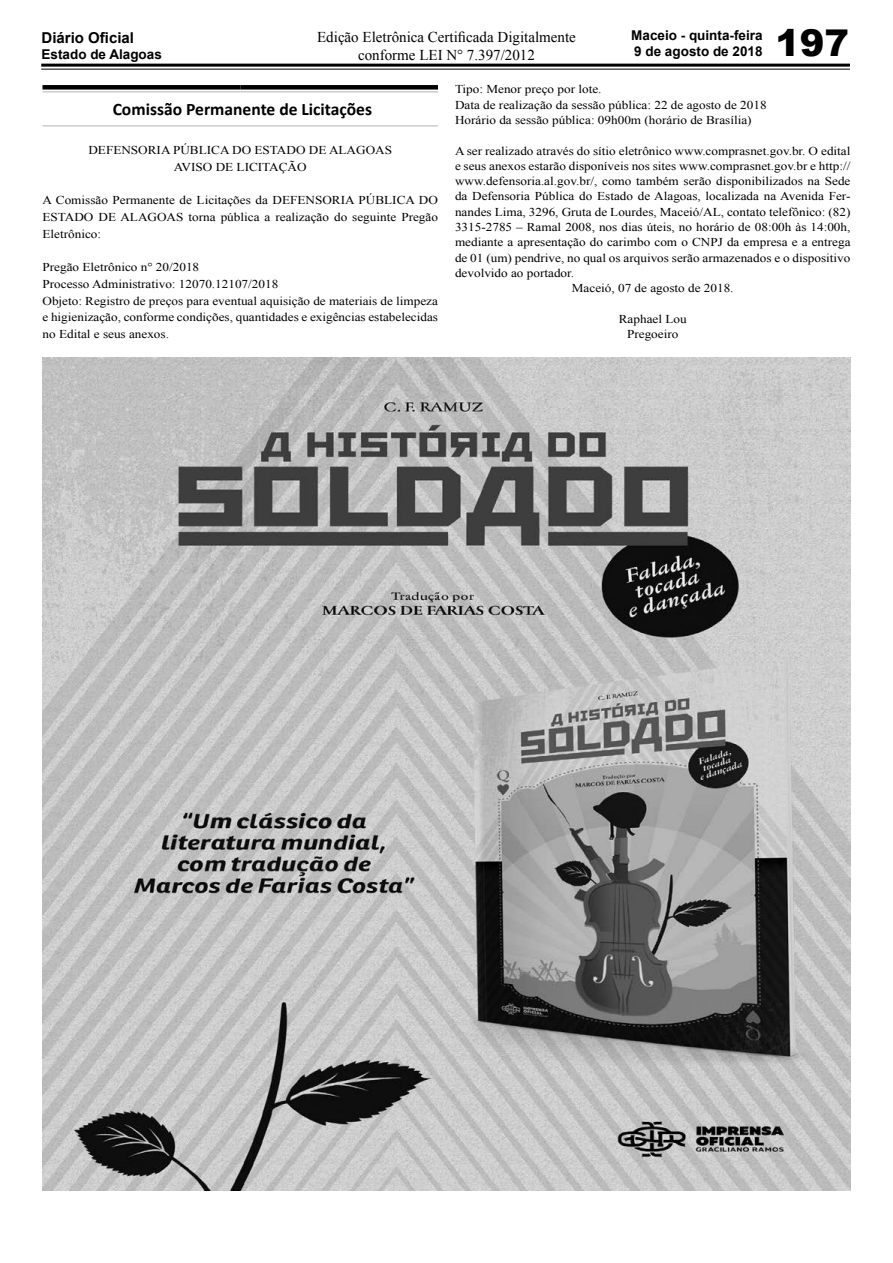
<style>
.page{position:relative;width:893px;height:1263px;background:#fff}
.page>*{position:absolute;margin:0;border:0;box-sizing:border-box;transform-origin:0 0}
.t1{font:900 36.9px "Arial";color:#000}
.t2{font:700 17.55px "Calibri";color:#000}
.t3{font:15px/18px "Times New Roman";color:#000;text-align:center}
.t4{font:700 15px "Arial";color:#000}
.t5{font:700 13.5px/16.2px "Arial";color:#000}
.t6{font:12px/16.8px "Times New Roman";color:#000;text-align:center;scale:1.1 1}
</style>
<div class="page">
<hr style="left:41px;top:64px;width:808px;height:3px;background:#000">
<hr style="left:41px;top:69px;width:808px;height:1px;background:#000">
<div style="left:42px;top:85px;width:198px;height:5px;background:#000"></div>
<div style="left:240px;top:85px;width:198px;height:5px;background:#000"></div>
<hr style="left:42px;top:91px;width:198px;height:2px;background:#ccc">
<hr style="left:240px;top:91px;width:198px;height:2px;background:#ccc">
<hr style="left:42px;top:125px;width:198px;height:2px;background:#ccc">
<hr style="left:240px;top:125px;width:198px;height:2px;background:#ccc">
<img style="left:43px;top:357px;width:807px;height:834px">
<p class="t4" style="left:42px;top:28px;width:94px">Diário Oficial</p>
<p class="t5" style="left:42px;top:47px;width:122px">Estado de Alagoas</p>
<p class="t3" style="left:317px;top:28px;width:260px">Edição Eletrônica Certificada Digitalmente conforme LEI N° 7.397/2012</p>
<p class="t5" style="left:631px;top:27px;width:133px">Maceio - quinta-feira<br>9 de agosto de 2018</p>
<h1 class="t1" style="left:775px;top:16px;width:75px">197</h1>
<h2 class="t2" style="left:113px;top:98px;width:261px">Comissão Permanente de Licitações</h2>
<p class="t6" style="left:88px;top:141px;width:278px">DEFENSORIA PÚBLICA DO ESTADO DE ALAGOAS<br>AVISO DE LICITAÇÃO</p>
<p class="t6" style="left:43px;top:192px;width:361px;text-align:justify">A Comissão Permanente de Licitações da DEFENSORIA PÚBLICA DO ESTADO DE ALAGOAS torna pública a realização do seguinte Pregão Eletrônico:</p>
<p class="t6" style="left:43px;top:259px;width:361px;text-align:left">Pregão Eletrônico n° 20/2018<br>Processo Administrativo: 12070.12107/2018<br>Objeto: Registro de preços para eventual aquisição de materiais de limpeza e higienização, conforme condições, quantidades e exigências estabelecidas no Edital e seus anexos.</p>
<p class="t6" style="left:455px;top:82px;width:285px;line-height:15.3px;text-align:left">Tipo: Menor preço por lote.<br>Data de realização da sessão pública: 22 de agosto de 2018<br>Horário da sessão pública: 09h00m (horário de Brasília)</p>
<p class="t6" style="left:455px;top:142px;width:361px">A ser realizado através do sítio eletrônico www.comprasnet.gov.br. O edital</p>
<p class="t6" style="left:455px;top:157px;width:361px">e seus anexos estarão disponíveis nos sites www.comprasnet.gov.br e http://</p>
<p class="t6" style="left:455px;top:173px;width:361px">www.defensoria.al.gov.br/, como também serão disponibilizados na Sede</p>
<p class="t6" style="left:455px;top:188px;width:361px">da Defensoria Pública do Estado de Alagoas, localizada na Avenida Fer-</p>
<p class="t6" style="left:455px;top:203px;width:361px">nandes Lima, 3296, Gruta de Lourdes, Maceió/AL, contato telefônico: (82)</p>
<p class="t6" style="left:455px;top:218px;width:361px">3315-2785 – Ramal 2008, nos dias úteis, no horário de 08:00h às 14:00h,</p>
<p class="t6" style="left:455px;top:234px;width:361px">mediante a apresentação do carimbo com o CNPJ da empresa e a entrega</p>
<p class="t6" style="left:455px;top:249px;width:361px">de 01 (um) pendrive, no qual os arquivos serão armazenados e o dispositivo</p>
<p class="t6" style="left:455px;top:264px;width:110px">devolvido ao portador.</p>
<p class="t6" style="left:572px;top:280px;width:148px">Maceió, 07 de agosto de 2018.</p>
<p class="t6" style="left:619px;top:311px;width:63px;line-height:15.3px">Raphael Lou<br>Pregoeiro</p>
</div>
